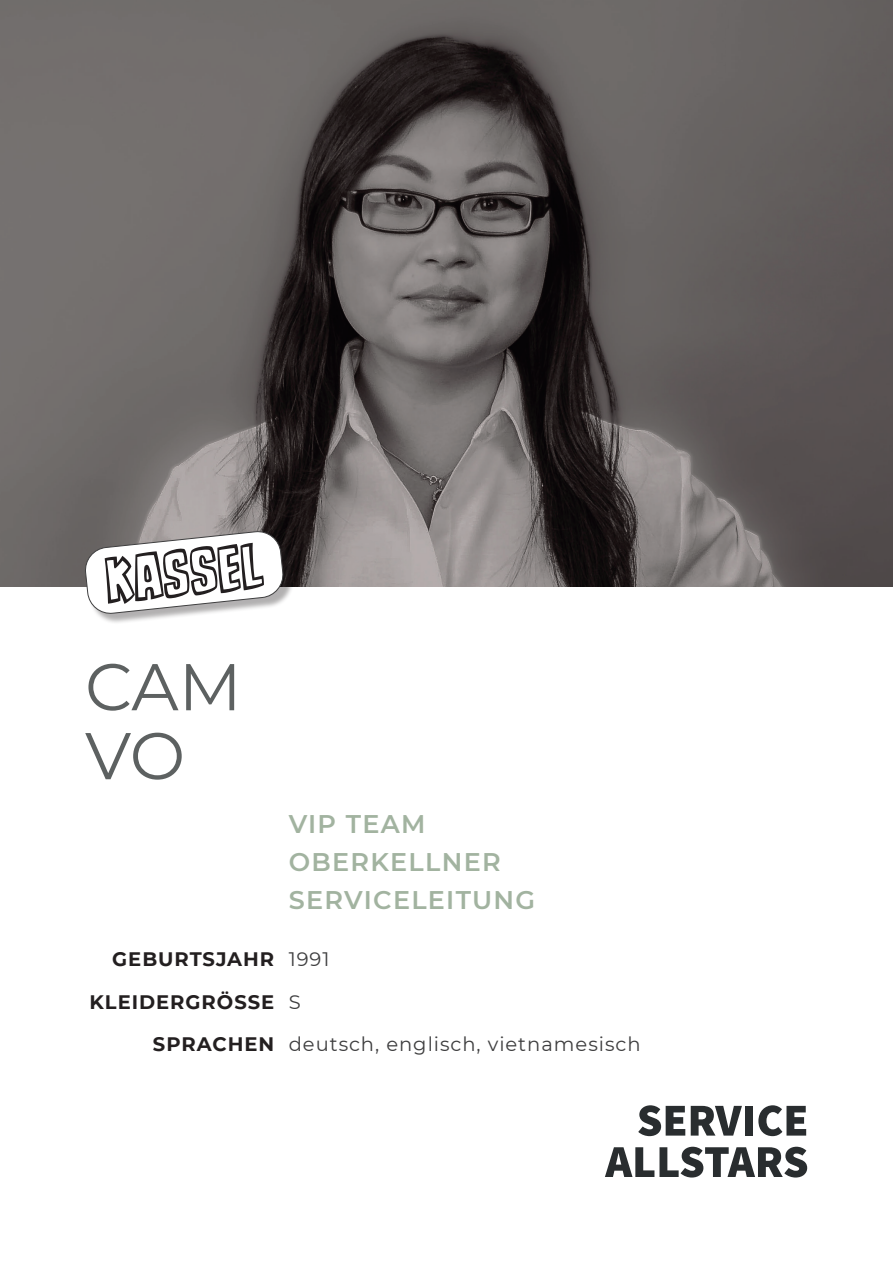
<style>
.page{position:relative;width:893px;height:1263px;background:#fff}
.page>*{position:absolute;margin:0;border:0;box-sizing:border-box;transform-origin:0 0}
.t1{font:67.35px "CC Dynamic Duo Open Variable";color:#231f20}
.t2{font:66px/69px "Montserrat";color:#5d6161}
.t3{font:600 25.5px/38.2px "Montserrat";letter-spacing:.05em;color:#a2b3a0}
.t4{font:19.5px/42.5px "Montserrat";letter-spacing:.05em;color:#3e3e3f}
.t5{font:700 19.5px/42.5px "Montserrat";letter-spacing:.05em;color:#231f20;text-align:right}
</style>
<div class="page">
<img style="left:0;top:0;width:893px;height:587px">
<svg style="left:638px;top:1105px;width:47px;height:31px"></svg>
<svg style="left:691px;top:1106px;width:51px;height:29px"></svg>
<div style="left:745px;top:1106px;width:8px;height:29px;background:#292d2f"></div>
<svg style="left:758px;top:1105px;width:48px;height:31px"></svg>
<svg style="left:605px;top:1147px;width:202px;height:30px"></svg>
<div style="left:87px;top:533px;width:207px;height:92px;background:#231f20;opacity:.35"></div>
<svg style="left:84px;top:530px;width:200px;height:84px"></svg>
<h1 class="t1" style="left:101px;top:539px;width:160px;rotate:-6deg">KASSEL</h1>
<h2 class="t2" style="left:85px;top:650px;width:158px">CAM<br>VO</h2>
<h3 class="t3" style="left:289px;top:803px;width:248px">VIP TEAM<br>OBERKELLNER<br>SERVICELEITUNG</h3>
<p class="t5" style="left:90px;top:937px;width:186px">GEBURTSJAHR<br>KLEIDERGRÖSSE<br>SPRACHEN</p>
<p class="t4" style="left:289px;top:937px;width:353px">1991<br>S<br>deutsch, englisch, vietnamesisch</p>
</div>
